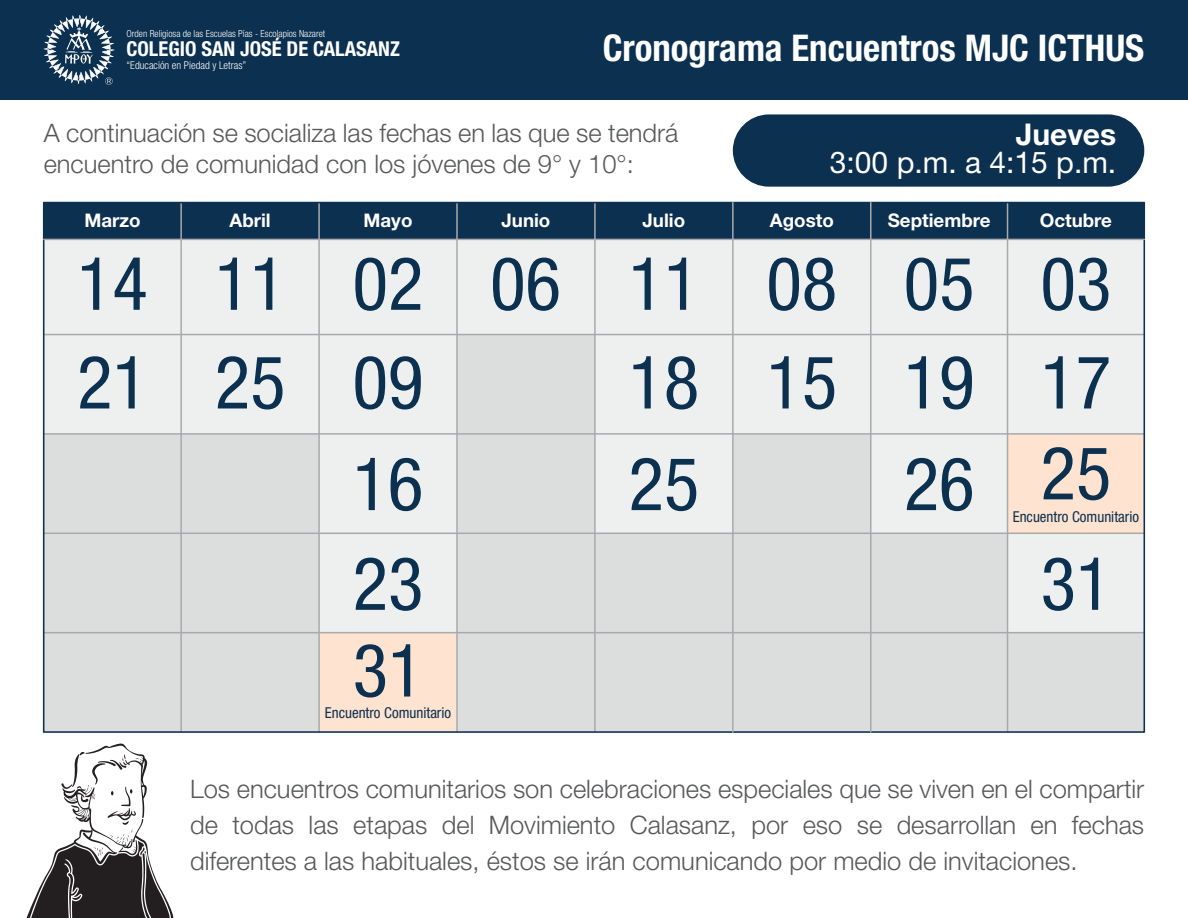
<style>
.page{position:relative;width:1188px;height:918px;background:#fff}
.page>*{position:absolute;margin:0;border:0;box-sizing:border-box;transform-origin:0 0}
.t1{font:condensed 73.8px/98.7px "Helvetica Neue LT Std";color:#0b3050}
.t2{font:700 condensed 36.9px "Helvetica Neue LT Std";color:#fff}
.t3{font:30px "Helvetica Neue LT Std";color:#fff}
.t4{font:700 30px "Helvetica Neue LT Std";color:#fff}
.t5{font:300 25.5px/36px "Helvetica Neue LT Std";color:#57585a;text-align:justify}
.t6{font:700 condensed 20.55px "Helvetica Neue LT Std";color:#fff}
.t7{font:700 18.75px "Helvetica Neue LT Std";color:#fff}
.t8{font:condensed 15px "Helvetica Neue LT Std";color:#0b3050}
.t9{font:300 condensed 10.8px "Helvetica Neue LT Std";color:#fff}
.t10{font:300 condensed 9.75px "Helvetica Neue LT Std";color:#fff}
</style>
<div class="page">
<div style="left:733px;top:114px;width:411px;height:73px;background:#0b3050;border-radius:36px"></div>
<div style="left:457px;top:533px;width:138px;height:100px;background:#dcdedd"></div>
<div style="left:319px;top:533px;width:138px;height:100px;background:#eef0ef"></div>
<div style="left:181px;top:434px;width:138px;height:99px;background:#dcdedd"></div>
<div style="left:733px;top:235px;width:138px;height:100px;background:#eef0ef"></div>
<div style="left:733px;top:335px;width:138px;height:99px;background:#eef0ef"></div>
<div style="left:181px;top:335px;width:138px;height:99px;background:#eef0ef"></div>
<div style="left:595px;top:533px;width:138px;height:100px;background:#dcdedd"></div>
<div style="left:733px;top:434px;width:138px;height:99px;background:#dcdedd"></div>
<div style="left:733px;top:533px;width:138px;height:100px;background:#dcdedd"></div>
<div style="left:181px;top:533px;width:138px;height:100px;background:#dcdedd"></div>
<div style="left:457px;top:434px;width:138px;height:99px;background:#dcdedd"></div>
<div style="left:595px;top:434px;width:138px;height:99px;background:#eef0ef"></div>
<div style="left:319px;top:434px;width:138px;height:99px;background:#eef0ef"></div>
<div style="left:319px;top:335px;width:138px;height:99px;background:#eef0ef"></div>
<div style="left:457px;top:335px;width:138px;height:99px;background:#dcdedd"></div>
<div style="left:319px;top:235px;width:138px;height:100px;background:#eef0ef"></div>
<div style="left:595px;top:335px;width:138px;height:99px;background:#eef0ef"></div>
<div style="left:181px;top:235px;width:138px;height:100px;background:#eef0ef"></div>
<div style="left:457px;top:235px;width:138px;height:100px;background:#eef0ef"></div>
<div style="left:595px;top:235px;width:138px;height:100px;background:#eef0ef"></div>
<div style="left:44px;top:235px;width:137px;height:100px;background:#eef0ef"></div>
<div style="left:595px;top:203px;width:138px;height:36px;background:#0b3050"></div>
<div style="left:871px;top:533px;width:137px;height:100px;background:#dcdedd"></div>
<div style="left:871px;top:235px;width:137px;height:100px;background:#eef0ef"></div>
<div style="left:1008px;top:235px;width:136px;height:100px;background:#eef0ef"></div>
<div style="left:1008px;top:335px;width:136px;height:99px;background:#eef0ef"></div>
<div style="left:1008px;top:434px;width:136px;height:99px;background:#fee4d0"></div>
<div style="left:1008px;top:533px;width:136px;height:100px;background:#eef0ef"></div>
<div style="left:457px;top:633px;width:138px;height:99px;background:#dcdedd"></div>
<div style="left:319px;top:633px;width:138px;height:99px;background:#fee4d0"></div>
<div style="left:595px;top:633px;width:138px;height:99px;background:#dcdedd"></div>
<div style="left:733px;top:633px;width:138px;height:99px;background:#dcdedd"></div>
<div style="left:181px;top:633px;width:138px;height:99px;background:#dcdedd"></div>
<div style="left:871px;top:633px;width:137px;height:99px;background:#dcdedd"></div>
<div style="left:1008px;top:633px;width:136px;height:99px;background:#dcdedd"></div>
<div style="left:871px;top:203px;width:137px;height:36px;background:#0b3050"></div>
<div style="left:1008px;top:203px;width:136px;height:36px;background:#0b3050"></div>
<div style="left:871px;top:434px;width:137px;height:99px;background:#eef0ef"></div>
<div style="left:871px;top:335px;width:137px;height:99px;background:#eef0ef"></div>
<div style="left:44px;top:203px;width:137px;height:36px;background:#0b3050"></div>
<div style="left:181px;top:203px;width:138px;height:36px;background:#0b3050"></div>
<div style="left:457px;top:203px;width:138px;height:36px;background:#0b3050"></div>
<div style="left:319px;top:203px;width:138px;height:36px;background:#0b3050"></div>
<div style="left:44px;top:335px;width:137px;height:99px;background:#eef0ef"></div>
<div style="left:44px;top:533px;width:137px;height:100px;background:#dcdedd"></div>
<div style="left:44px;top:434px;width:137px;height:99px;background:#dcdedd"></div>
<hr style="left:180px;top:203px;width:2px;height:529px;background:#a8a9ad">
<hr style="left:44px;top:334px;width:1100px;height:1px;background:#a8a9ad">
<hr style="left:44px;top:433px;width:1100px;height:2px;background:#a8a9ad">
<hr style="left:44px;top:533px;width:1100px;height:1px;background:#a8a9ad">
<hr style="left:44px;top:632px;width:1100px;height:1px;background:#a8a9ad">
<hr style="left:318px;top:203px;width:2px;height:529px;background:#a8a9ad">
<hr style="left:456px;top:203px;width:2px;height:529px;background:#a8a9ad">
<hr style="left:594px;top:203px;width:2px;height:529px;background:#a8a9ad">
<hr style="left:1007px;top:203px;width:1px;height:529px;background:#a8a9ad">
<div style="left:733px;top:203px;width:138px;height:36px;background:#0b3050"></div>
<hr style="left:44px;top:239px;width:1100px;height:1px;background:#a8a9ad">
<hr style="left:870px;top:203px;width:2px;height:529px;background:#a8a9ad">
<hr style="left:732px;top:203px;width:2px;height:529px;background:#a8a9ad">
<svg style="left:26px;top:626px;width:152px;height:292px"></svg>
<div style="left:0;top:0;width:1188px;height:100px;background:#0b3050"></div>
<svg style="left:44px;top:15px;width:70px;height:70px"></svg>
<p class="t10" style="left:127px;top:28px;width:200px">Orden Religiosa de las Escuelas Pías - Escolapios Nazaret</p>
<p class="t6" style="left:127px;top:36px;width:275px">COLEGIO SAN JOSÉ DE CALASANZ</p>
<p class="t9" style="left:127px;top:59px;width:121px">“Educación en Piedad y Letras”</p>
<h2 class="t2" style="left:603px;top:26px;width:543px">Cronograma Encuentros MJC ICTHUS</h2>
<p class="t5" style="left:44px;top:116px;width:636px;line-height:31.5px">A continuación se socializa las fechas en las que se tendrá encuentro de comunidad con los jóvenes de 9° y 10°:</p>
<p class="t4" style="left:1016px;top:115px;width:102px">Jueves</p>
<p class="t3" style="left:830px;top:145px;width:288px">3:00 p.m. a 4:15 p.m.</p>
<p class="t7" style="left:84px;top:208px;width:58px">Marzo</p>
<p class="t7" style="left:230px;top:208px;width:43px">Abril</p>
<p class="t7" style="left:364px;top:208px;width:50px">Mayo</p>
<p class="t7" style="left:501px;top:208px;width:50px">Junio</p>
<p class="t7" style="left:643px;top:208px;width:44px">Julio</p>
<p class="t7" style="left:770px;top:208px;width:65px">Agosto</p>
<p class="t7" style="left:888px;top:208px;width:104px">Septiembre</p>
<p class="t7" style="left:1040px;top:208px;width:74px">Octubre</p>
<h1 class="t1" style="left:77px;top:234px;width:72px">14<br>21</h1>
<h1 class="t1" style="left:215px;top:234px;width:210px">11 02</h1>
<h1 class="t1" style="left:766px;top:234px;width:210px">08 05</h1>
<h1 class="t1" style="left:490px;top:234px;width:72px">06</h1>
<h1 class="t1" style="left:628px;top:234px;width:72px">11</h1>
<h1 class="t1" style="left:1041px;top:234px;width:72px">03<br>17</h1>
<h1 class="t1" style="left:215px;top:333px;width:72px">25</h1>
<h1 class="t1" style="left:353px;top:333px;width:72px">09</h1>
<h1 class="t1" style="left:628px;top:333px;width:348px">18 15 19</h1>
<h1 class="t1" style="left:353px;top:434px;width:72px">16</h1>
<h1 class="t1" style="left:904px;top:429px;width:209px">26 25</h1>
<p class="t8" style="left:1013px;top:508px;width:128px">Encuentro Comunitario</p>
<h1 class="t1" style="left:628px;top:434px;width:72px">25</h1>
<h1 class="t1" style="left:353px;top:534px;width:72px">23</h1>
<h1 class="t1" style="left:353px;top:621px;width:72px">31</h1>
<p class="t8" style="left:325px;top:704px;width:128px">Encuentro Comunitario</p>
<h1 class="t1" style="left:1041px;top:534px;width:72px">31</h1>
<p class="t5" style="left:190px;top:771px;width:956px">Los encuentros comunitarios son celebraciones especiales que se viven en el compartir de todas las etapas del Movimiento Calasanz, por eso se desarrollan en fechas diferentes a las habituales, éstos se irán comunicando por medio de invitaciones.</p>
</div>
